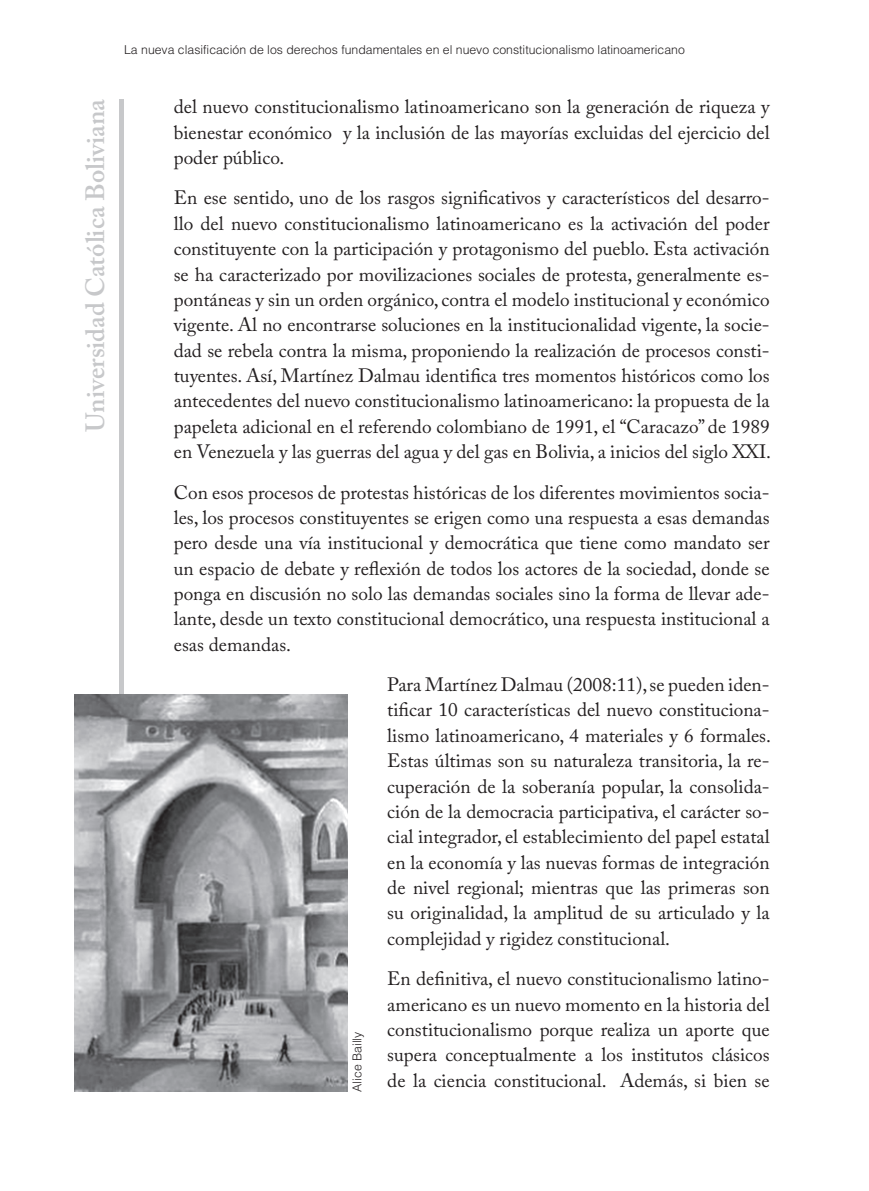
<style>
.page{position:relative;width:869px;height:1191px;background:#fff}
.page>*{position:absolute;margin:0;border:0;box-sizing:border-box;transform-origin:0 0}
.t1{font:600 26.25px "Adobe Caslon Pro";color:#c7c8ca}
.t2{font:19.25px/25.4px "Adobe Caslon Pro";color:#231f20;text-align:justify}
.t3{font:300 12.25px "Helvetica LT Std";color:#231f20}
</style>
<div class="page">
<div style="left:119px;top:99px;width:5px;height:992px;background:#c7c8ca"></div>
<img style="left:74px;top:694px;width:273px;height:397px">
<h1 class="t1" style="left:80px;top:432px;width:334px;rotate:-90deg">Universidad Católica Boliviana</h1>
<p class="t3" style="left:124px;top:42px;width:562px">La nueva clasificación de los derechos fundamentales en el nuevo constitucionalismo latinoamericano</p>
<p class="t2" style="left:174px;top:94px;width:597px">del nuevo constitucionalismo latinoamericano son la generación de riqueza y bienestar económico y la inclusión de las mayorías excluidas del ejercicio del poder público.</p>
<p class="t2" style="left:174px;top:185px;width:598px">En ese sentido, uno de los rasgos significativos y característicos del desarro&shy;llo del nuevo constitucionalismo latinoamericano es la activación del poder constituyente con la participación y protagonismo del pueblo. Esta activación se ha caracterizado por movilizaciones sociales de protesta, generalmente es&shy;pontáneas y sin un orden orgánico, contra el modelo institucional y económico vigente. Al no encontrarse soluciones en la institucionalidad vigente, la socie&shy;dad se rebela contra la misma, proponiendo la realización de procesos consti&shy;tuyentes. Así, Martínez Dalmau identifica tres momentos históricos como los antecedentes del nuevo constitucionalismo latinoamericano: la propuesta de la papeleta adicional en el referendo colombiano de 1991, el “Caracazo” de 1989 en Venezuela y las guerras del agua y del gas en Bolivia, a inicios del siglo XXI.</p>
<p class="t2" style="left:174px;top:479px;width:597px">Con esos procesos de protestas históricas de los diferentes movimientos socia&shy;les, los procesos constituyentes se erigen como una respuesta a esas demandas pero desde una vía institucional y democrática que tiene como mandato ser un espacio de debate y reflexión de todos los actores de la sociedad, donde se ponga en discusión no solo las demandas sociales sino la forma de llevar ade&shy;lante, desde un texto constitucional democrático, una respuesta institucional a esas demandas.</p>
<p class="t2" style="left:387px;top:671px;width:385px">Para Martínez Dalmau (2008:11), se pueden iden&shy;tificar 10 características del nuevo constituciona&shy;lismo latinoamericano, 4 materiales y 6 formales.<br>Estas últimas son su naturaleza transitoria, la re&shy;cuperación de la soberanía popular, la consolida&shy;ción de la democracia participativa, el carácter so&shy;cial integrador, el establecimiento del papel estatal en la economía y las nuevas formas de integración de nivel regional; mientras que las primeras son su originalidad, la amplitud de su articulado y la complejidad y rigidez constitucional.</p>
<p class="t2" style="left:387px;top:965px;width:383px">En definitiva, el nuevo constitucionalismo latino&shy;americano es un nuevo momento en la historia del constitucionalismo porque realiza un aporte que supera conceptualmente a los institutos clásicos de la ciencia constitucional. Además, si bien se</p>
<p class="t3" style="left:349px;top:1091px;width:61px;rotate:-90deg">Alice Bailly</p>
</div>
